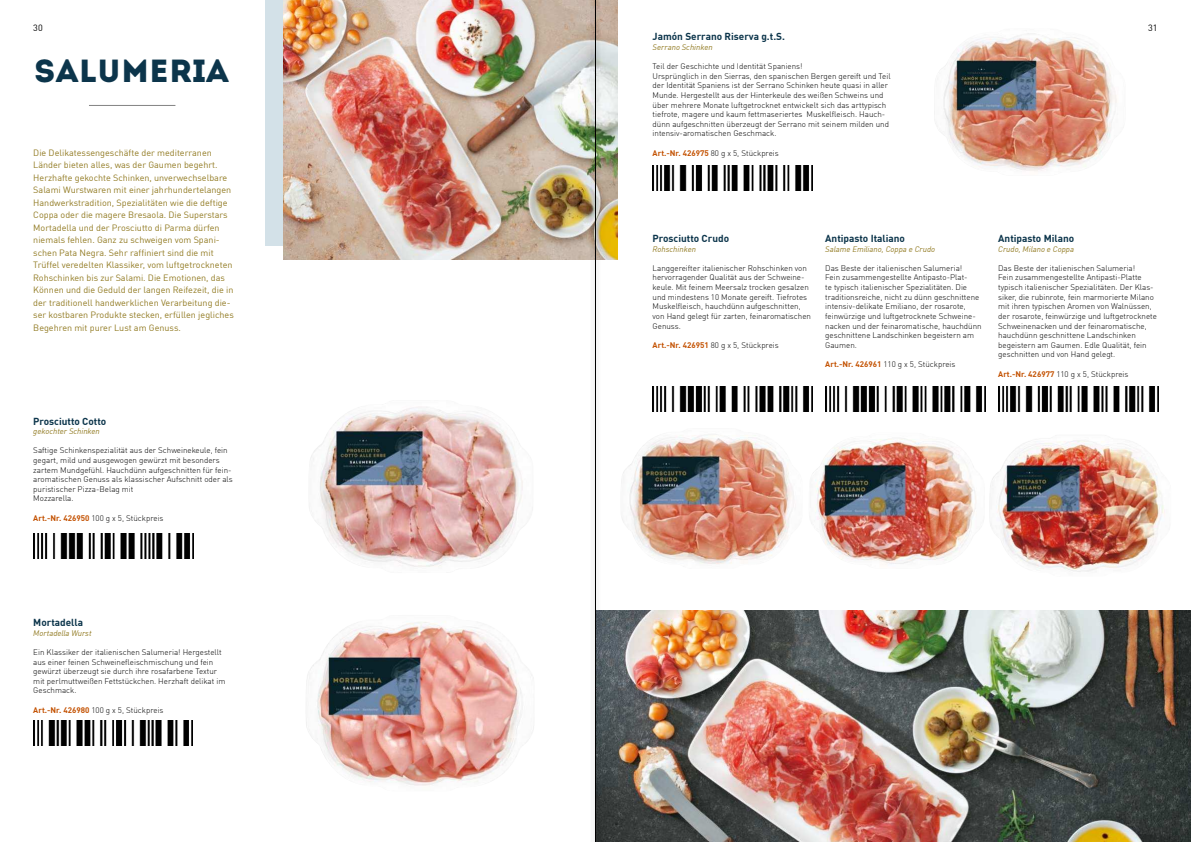
<style>
.page{position:relative;width:1191px;height:842px;background:#fff}
.page>*{position:absolute;margin:0;border:0;box-sizing:border-box;transform-origin:0 0}
.t1{font:32px "Intro";letter-spacing:.02em;color:#0c354b}
.t2{font:700 10px "DIN Offc";color:#0c354b}
.t3{font:9px/12.5px "DIN Offc";color:#927b23}
.t4{font:9px "DIN Offc";color:#000}
.t5{font:300 8px/9.6px "DIN Offc";color:#000}
.t6{font:italic 8px "DIN Offc";color:#927b23}
.s1{font-weight:700;color:#c35100}
</style>
<div class="page">
<div style="left:265px;top:0;width:256px;height:246px;background:#d3e1e8"></div>
<hr style="left:89px;top:105px;width:86px;height:1px;background:#000">
<img style="left:283px;top:0;width:335px;height:260px">
<img style="left:309px;top:407px;width:224px;height:160px">
<img style="left:306px;top:621px;width:228px;height:165px">
<img style="left:33px;top:721px;width:159px;height:25px">
<img style="left:33px;top:534px;width:160px;height:25px">
<img style="left:934px;top:33px;width:183px;height:139px">
<img style="left:990px;top:440px;width:175px;height:132px">
<img style="left:811px;top:438px;width:165px;height:127px">
<img style="left:621px;top:434px;width:173px;height:130px">
<img style="left:602px;top:611px;width:588px;height:231px">
<img style="left:653px;top:165px;width:159px;height:25px">
<img style="left:652px;top:386px;width:160px;height:25px">
<img style="left:825px;top:386px;width:160px;height:25px">
<img style="left:998px;top:386px;width:160px;height:25px">
<div style="left:589px;top:0;width:13px;height:842px;background:#000;opacity:.75"></div>
<hr style="left:595px;top:0;width:1px;height:842px;background:#000">
<p class="t4" style="left:33px;top:24px;width:11px">30</p>
<p class="t4" style="left:1148px;top:24px;width:11px">31</p>
<p class="t2" style="left:652px;top:31px;width:134px">Jamón Serrano Riserva g.t.S.</p>
<p class="t6" style="left:652px;top:44px;width:62px">Serrano Schinken</p>
<p class="t5" style="left:652px;top:62px;width:239px">Teil der Geschichte und Identität Spaniens!<br>Ursprünglich in den Sierras, den spanischen Bergen gereift und Teil der Identität Spaniens ist der Serrano Schinken heute quasi in aller Munde. Hergestellt aus der Hinterkeule des weißen Schweins und über mehrere Monate luftgetrocknet entwickelt sich das arttypisch tiefrote, magere und kaum fettmaseriertes Muskel昀氀eisch. Hauch&shy;dünn aufgeschnitten überzeugt der Serrano mit seinem milden und intensiv-aromatischen Geschmack.</p>
<p class="t5" style="left:652px;top:148px;width:128px"><span class="s1">Art.-Nr. 426975</span> 80 g x 5, Stückpreis</p>
<h1 class="t1" style="left:34px;top:53px;width:196px">SALUMERIA</h1>
<p class="t3" style="left:33px;top:147px;width:202px">Die Delikatessengeschäfte der mediterranen Länder bieten alles, was der Gaumen begehrt.<br>Herzhafte gekochte Schinken, unverwechselbare Salami Wurstwaren mit einer jahrhundertelangen Handwerkstradition, Spezialitäten wie die deftige Coppa oder die magere Bresaola. Die Superstars Mortadella und der Prosciutto di Parma dürfen niemals fehlen. Ganz zu schweigen vom Spani&shy;schen Pata Negra. Sehr raf昀椀niert sind die mit Trüffel veredelten Klassiker, vom luftgetrockneten Rohschinken bis zur Salami. Die Emotionen, das Können und die Geduld der langen Reifezeit, die in der traditionell handwerklichen Verarbeitung die&shy;ser kostbaren Produkte stecken, erfüllen jegliches Begehren mit purer Lust am Genuss.</p>
<p class="t2" style="left:652px;top:233px;width:78px">Prosciutto Crudo</p>
<p class="t6" style="left:652px;top:246px;width:45px">Rohschinken</p>
<p class="t5" style="left:652px;top:264px;width:160px">Langgereifter italienischer Rohschinken von hervorragender Qualität aus der Schweine&shy;keule. Mit feinem Meersalz trocken gesalzen und mindestens 10 Monate gereift. Tiefrotes Muskel昀氀eisch, hauchdünn aufgeschnitten, von Hand gelegt für zarten, feinaromatischen Genuss.</p>
<p class="t5" style="left:652px;top:340px;width:128px"><span class="s1">Art.-Nr. 426951</span> 80 g x 5, Stückpreis</p>
<p class="t2" style="left:825px;top:233px;width:81px">Antipasto Italiano</p>
<p class="t6" style="left:825px;top:246px;width:111px">Salame Emiliano, Coppa e Crudo</p>
<p class="t5" style="left:825px;top:264px;width:158px">Das Beste der italienischen Salumeria!<br>Fein zusammengestellte Antipasto-Plat-<br>te typisch italienischer Spezialitäten. Die traditionsreiche, nicht zu dünn geschnittene intensiv-delikate Emiliano, der rosarote, feinwürzige und luftgetrocknete Schweine&shy;nacken und der feinaromatische, hauchdünn geschnittene Landschinken begeistern am Gaumen.</p>
<p class="t5" style="left:825px;top:360px;width:132px"><span class="s1">Art.-Nr. 426961</span> 110 g x 5, Stückpreis</p>
<p class="t2" style="left:998px;top:233px;width:78px">Antipasto Milano</p>
<p class="t6" style="left:998px;top:246px;width:77px">Crudo, Milano e Coppa</p>
<p class="t5" style="left:998px;top:264px;width:160px">Das Beste der italienischen Salumeria!<br>Fein zusammengestellte Antipasti-Platte typisch italienischer Spezialitäten. Der Klas&shy;siker, die rubinrote, fein marmorierte Milano mit ihren typischen Aromen von Walnüssen, der rosarote, feinwürzige und luftgetrocknete Schweinenacken und der feinaromatische, hauchdünn geschnittene Landschinken begeistern am Gaumen. Edle Qualität, fein geschnitten und von Hand gelegt.</p>
<p class="t5" style="left:998px;top:369px;width:132px"><span class="s1">Art.-Nr. 426977</span> 110 g x 5, Stückpreis</p>
<p class="t2" style="left:33px;top:415px;width:75px">Prosciutto Cotto</p>
<p class="t6" style="left:33px;top:428px;width:68px">gekochter Schinken</p>
<p class="t5" style="left:33px;top:446px;width:201px">Saftige Schinkenspezialität aus der Schweinekeule, fein gegart, mild und ausgewogen gewürzt mit besonders zartem Mundgefühl. Hauchdünn aufgeschnitten für fein&shy;aromatischen Genuss als klassischer Aufschnitt oder als puristischer Pizza-Belag mit<br>Mozzarella.</p>
<p class="t5" style="left:33px;top:513px;width:132px"><span class="s1">Art.-Nr. 426950</span> 100 g x 5, Stückpreis</p>
<p class="t2" style="left:33px;top:617px;width:51px">Mortadella</p>
<p class="t6" style="left:33px;top:630px;width:60px">Mortadella Wurst</p>
<p class="t5" style="left:33px;top:648px;width:194px">Ein Klassiker der italienischen Salumeria! Hergestellt aus einer feinen Schweine昀氀eischmischung und fein gewürzt überzeugt sie durch ihre rosafarbene Textur mit perlmuttweißen Fettstückchen. Herzhaft delikat im Geschmack.</p>
<p class="t5" style="left:33px;top:705px;width:132px"><span class="s1">Art.-Nr. 426980</span> 100 g x 5, Stückpreis</p>
</div>
